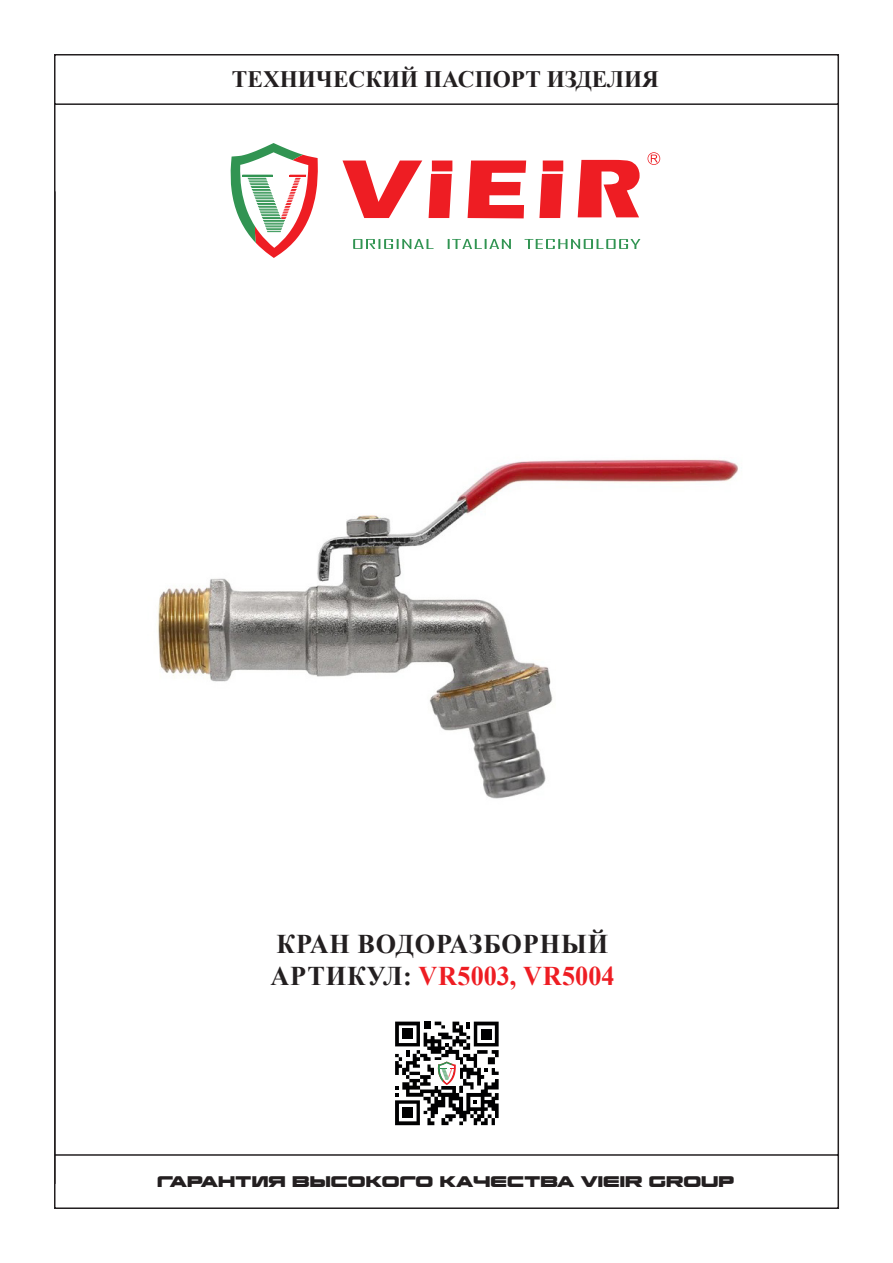
<style>
.page{position:relative;width:893px;height:1263px;background:#fff}
.page>*{position:absolute;margin:0;border:0;box-sizing:border-box;transform-origin:0 0}
.t1{font:700 27px "Times New Roman";letter-spacing:.015em;color:#ee1d23}
.t2{font:700 27px "Times New Roman";letter-spacing:.035em;color:#231f20}
.t3{font:700 23.55px "Times New Roman";color:#231f20}
.t4{font:800 13.5px "Korataki";color:#231f20}
.s1{color:#231f20}
</style>
<div class="page">
<svg style="left:342px;top:161px;width:80px;height:57px"></svg>
<svg style="left:468px;top:161px;width:58px;height:57px"></svg>
<svg style="left:539px;top:161px;width:24px;height:57px"></svg>
<svg style="left:429px;top:161px;width:23px;height:57px"></svg>
<svg style="left:578px;top:160px;width:62px;height:57px"></svg>
<svg style="left:647px;top:152px;width:13px;height:13px"></svg>
<svg style="left:353px;top:239px;width:287px;height:10px"></svg>
<svg style="left:230px;top:143px;width:88px;height:115px"></svg>
<hr style="left:837px;top:54px;width:2px;height:1155px;background:#231f20">
<hr style="left:54px;top:54px;width:2px;height:1155px;background:#231f20">
<hr style="left:54px;top:103px;width:784px;height:2px;background:#231f20">
<hr style="left:54px;top:54px;width:784px;height:2px;background:#231f20">
<hr style="left:54px;top:1154px;width:785px;height:2px;background:#231f20">
<hr style="left:54px;top:1207px;width:785px;height:2px;background:#231f20">
<svg style="left:395px;top:1021px;width:104px;height:104px"></svg>
<img style="left:157px;top:459px;width:582px;height:340px">
<h2 class="t3" style="left:232px;top:62px;width:429px">ТЕХНИЧЕСКИЙ ПАСПОРТ ИЗДЕЛИЯ</h2>
<p class="t2" style="left:276px;top:924px;width:333px">КРАН ВОДОРАЗБОРНЫЙ</p>
<p class="t1" style="left:270px;top:957px;width:346px"><span class="s1">АРТИКУЛ:</span> VR5003, VR5004</p>
<p class="t4" style="left:157px;top:1173px;width:579px">ГАРАНТИЯ ВЫСОКОГО КАЧЕСТВА VIEIR GROUP</p>
</div>
